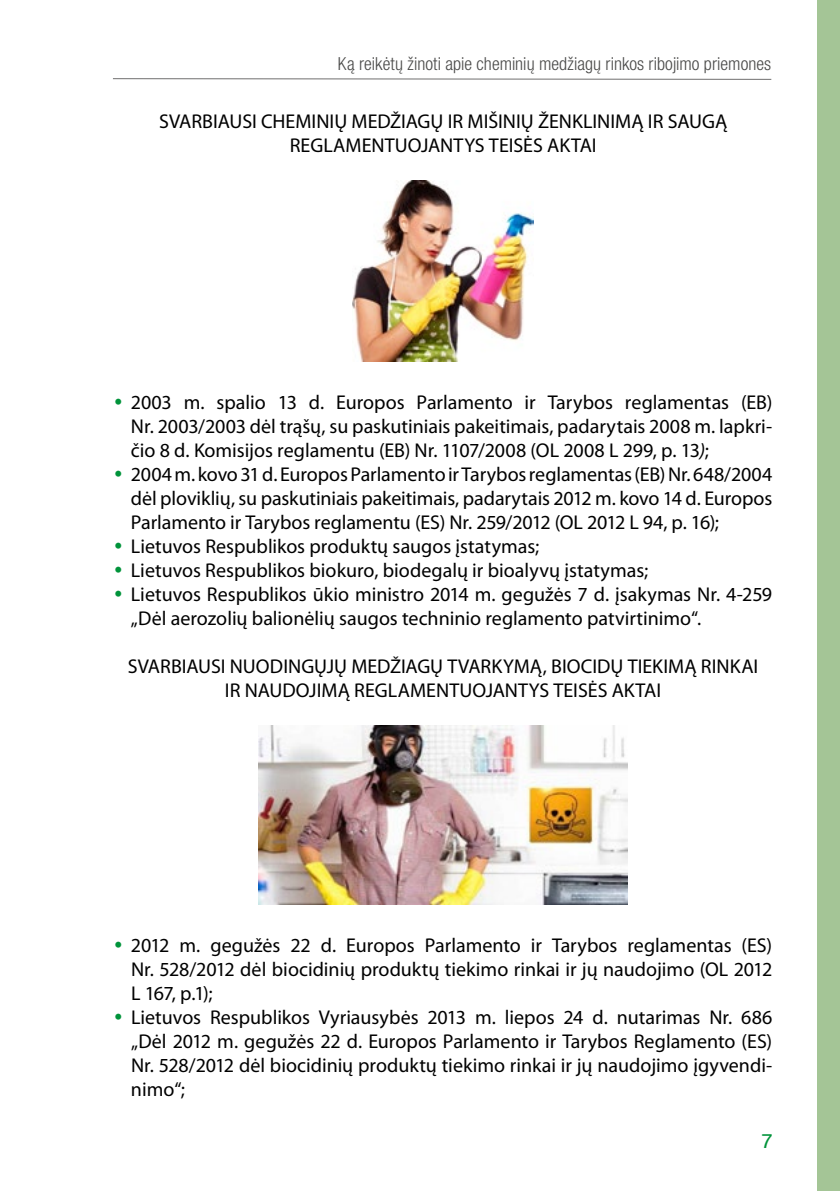
<style>
.page{position:relative;width:840px;height:1191px;background:#fff}
.page>*{position:absolute;margin:0;border:0;box-sizing:border-box;transform-origin:0 0}
.t1{font:20px/24px "Myriad Pro";color:#000;text-align:center}
.t2{font:20px "Helvetica LT";color:#00933a}
.t3{font:300 condensed 18px "Helvetica Neue LT Pro";letter-spacing:.005em;color:#4a4a49}
.s1{font-style:italic}
</style>
<div class="page">
<svg style="left:113px;top:78px;width:658px;height:2px"></svg>
<div style="left:816px;top:0;width:23px;height:1191px;background:#a4c596"></div>
<img style="left:352px;top:180px;width:181px;height:181px">
<img style="left:258px;top:725px;width:369px;height:179px">
<p class="t3" style="left:337px;top:53px;width:434px">Ką reikėtų žinoti apie cheminių medžiagų rinkos ribojimo priemones</p>
<p class="t1" style="left:159px;top:110px;width:569px">SVARBIAUSI CHEMINIŲ MEDŽIAGŲ IR MIŠINIŲ ŽENKLINIMĄ IR SAUGĄ<br>REGLAMENTUOJANTYS TEISĖS AKTAI</p>
<p class="t1" style="left:131px;top:391px;width:642px;text-align:left">2003 m. spalio 13 d. Europos Parlamento ir Tarybos reglamentas (EB)<br>Nr. 2003/2003 dėl trąšų, su paskutiniais pakeitimais, padarytais 2008 m. lapkri&shy;čio 8 d. Komisijos reglamentu (EB) Nr. 1107/2008 (OL 2008 L 299, p. 13<span class="s1">)</span>; 2004m. kovo 31 d. Europos Parlamento ir Tarybos reglamentas (EB) Nr. 648/2004 dėl ploviklių, su paskutiniais pakeitimais, padarytais 2012 m. kovo 14 d. Europos Parlamento ir Tarybos reglamentu (ES) Nr. 259/2012 (OL 2012 L 94, p. 16); Lietuvos Respublikos produktų saugos įstatymas;<br>Lietuvos Respublikos biokuro, biodegalų ir bioalyvų įstatymas;<br>Lietuvos Respublikos ūkio ministro 2014 m. gegužės 7 d. įsakymas Nr. 4-259 „Dėl aerozolių balionėlių saugos techninio reglamento patvirtinimo“.</p>
<p class="t1" style="left:128px;top:655px;width:631px">SVARBIAUSI NUODINGŲJŲ MEDŽIAGŲ TVARKYMĄ, BIOCIDŲ TIEKIMĄ RINKAI<br>IR NAUDOJIMĄ REGLAMENTUOJANTYS TEISĖS AKTAI</p>
<p class="t1" style="left:131px;top:933px;width:642px;text-align:left">2012 m. gegužės 22 d. Europos Parlamento ir Tarybos reglamentas (ES)<br>Nr. 528/2012 dėl biocidinių produktų tiekimo rinkai ir jų naudojimo (OL 2012<br>L 167, p.1);<br>Lietuvos Respublikos Vyriausybės 2013 m. liepos 24 d. nutarimas Nr. 686 „Dėl 2012 m. gegužės 22 d. Europos Parlamento ir Tarybos Reglamento (ES)<br>Nr. 528/2012 dėl biocidinių produktų tiekimo rinkai ir jų naudojimo įgyvendi&shy;nimo“;</p>
<p class="t2" style="left:761px;top:1129px;width:12px">7</p>
</div>
